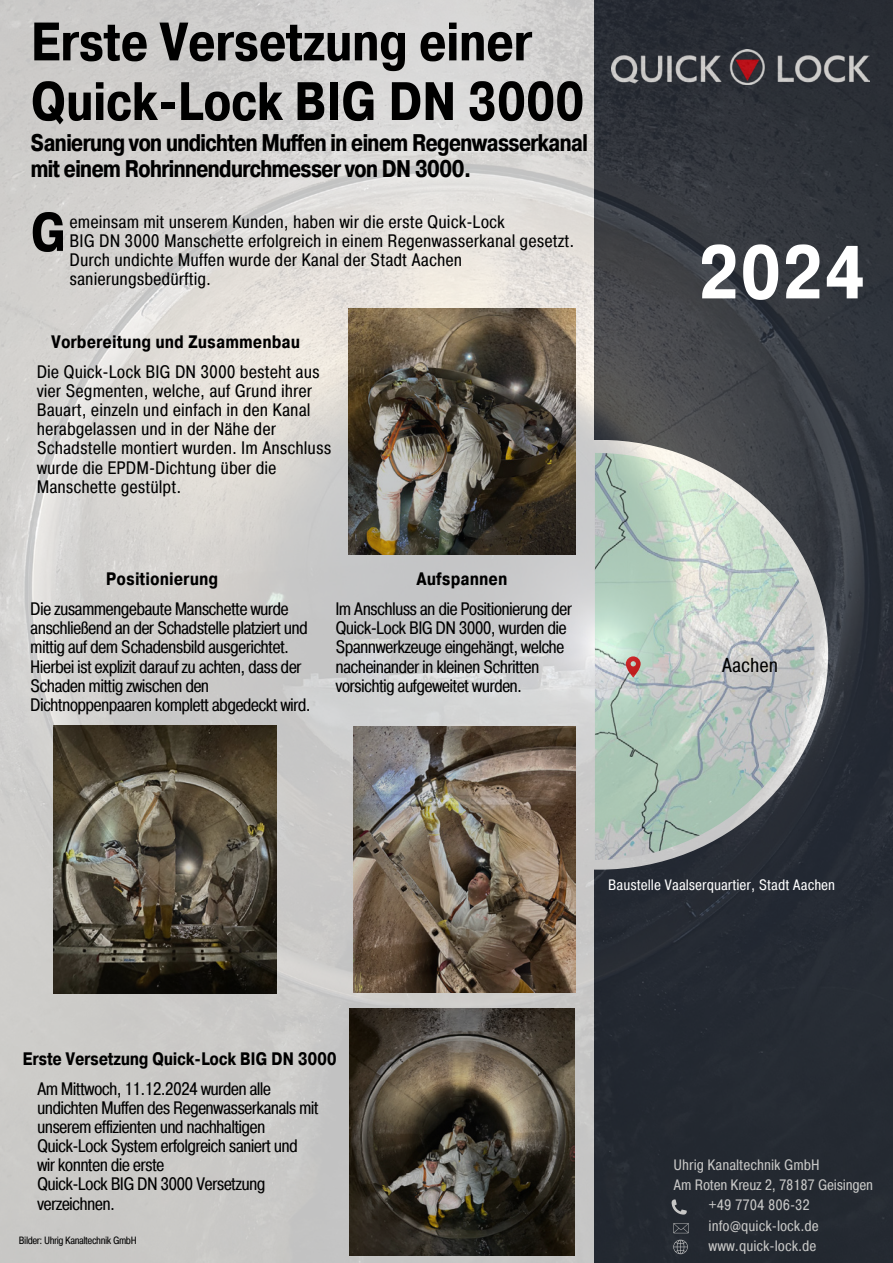
<style>
.page{position:relative;width:893px;height:1263px;background:#fff}
.page>*{position:absolute;margin:0;border:0;box-sizing:border-box;transform-origin:0 0}
.t1{font:700 75px "Pragmatica Cond";color:#fff}
.t2{font:700 54px/59.6px "Pragmatica Cond";letter-spacing:-.02em;color:#000}
.t3{font:700 24px/25.8px "Pragmatica Cond";letter-spacing:-.05em;color:#000}
.t4{font:20.1px "Pragmatica Cond";color:#000}
.t5{font:18px/19.2px "Pragmatica Cond";letter-spacing:-.04em;color:#000}
.t6{font:18px/19px "Pragmatica Cond";color:#000}
.t7{font:700 18px "Pragmatica Cond";color:#000}
.t8{font:700 18px "Pragmatica Cond";letter-spacing:-.02em;color:#000}
.t9{font:15px "Pragmatica Cond";color:#fff}
.t10{font:10.5px "Pragmatica Cond";letter-spacing:-.04em;color:#000}
</style>
<div class="page">
<img style="left:0;top:0;width:893px;height:1263px">
<h2 class="t2" style="left:30px;top:15px;width:556px">Erste Versetzung einer<br>Quick-Lock BIG DN 3000</h2>
<h3 class="t3" style="left:30px;top:131px;width:559px">Sanierung von undichten Muffen in einem Regenwasserkanal mit einem Rohrinnendurchmesser von DN 3000.</h3>
<h2 class="t2" style="left:30px;top:206px;width:38px">G</h2>
<p class="t6" style="left:70px;top:212px;width:506px">emeinsam mit unserem Kunden, haben wir die erste Quick-Lock<br>BIG DN 3000 Manschette erfolgreich in einem Regenwasserkanal gesetzt.<br>Durch undichte Muffen wurde der Kanal der Stadt Aachen sanierungsbedürftig.</p>
<p class="t7" style="left:51px;top:331px;width:251px">Vorbereitung und Zusammenbau</p>
<p class="t6" style="left:37px;top:362px;width:296px">Die Quick-Lock BIG DN 3000 besteht aus vier Segmenten, welche, auf Grund ihrer Bauart, einzeln und einfach in den Kanal herabgelassen und in der Nähe der Schadstelle montiert wurden. Im Anschluss wurde die EPDM-Dichtung über die Manschette gestülpt.</p>
<p class="t7" style="left:106px;top:568px;width:114px">Positionierung</p>
<p class="t5" style="left:30px;top:599px;width:282px">Die zusammengebaute Manschette wurde anschließend an der Schadstelle platziert und mittig auf dem Schadensbild ausgerichtet.<br>Hierbei ist explizit darauf zu achten, dass der Schaden mittig zwischen den Dichtnoppenpaaren komplett abgedeckt wird.</p>
<p class="t7" style="left:417px;top:568px;width:92px">Aufspannen</p>
<p class="t5" style="left:335px;top:599px;width:238px">Im Anschluss an die Positionierung der Quick-Lock BIG DN 3000, wurden die Spannwerkzeuge eingehängt, welche nacheinander in kleinen Schritten vorsichtig aufgeweitet wurden.</p>
<h1 class="t1" style="left:698px;top:226px;width:169px">2024</h1>
<p class="t4" style="left:722px;top:653px;width:58px">Aachen</p>
<p class="t8" style="left:23px;top:1048px;width:316px">Erste Versetzung Quick-Lock BIG DN 3000</p>
<p class="t5" style="left:37px;top:1079px;width:283px">Am Mittwoch, 11.12.2024 wurden alle undichten Muffen des Regenwasserkanals mit unserem effizienten und nachhaltigen Quick-Lock System erfolgreich saniert und wir konnten die erste<br>Quick-Lock BIG DN 3000 Versetzung verzeichnen.</p>
<p class="t10" style="left:19px;top:1234px;width:119px">Bilder: Uhrig Kanaltechnik GmbH</p>
<p class="t9" style="left:608px;top:876px;width:229px">Baustelle Vaalserquartier, Stadt Aachen</p>
<p class="t9" style="left:674px;top:1155px;width:148px">Uhrig Kanaltechnik GmbH</p>
<p class="t9" style="left:674px;top:1176px;width:201px">Am Roten Kreuz 2, 78187 Geisingen</p>
<p class="t9" style="left:709px;top:1196px;width:103px">+49 7704 806-32</p>
<p class="t9" style="left:709px;top:1216px;width:112px">info@quick-lock.de</p>
<p class="t9" style="left:709px;top:1236px;width:109px">www.quick-lock.de</p>
</div>
